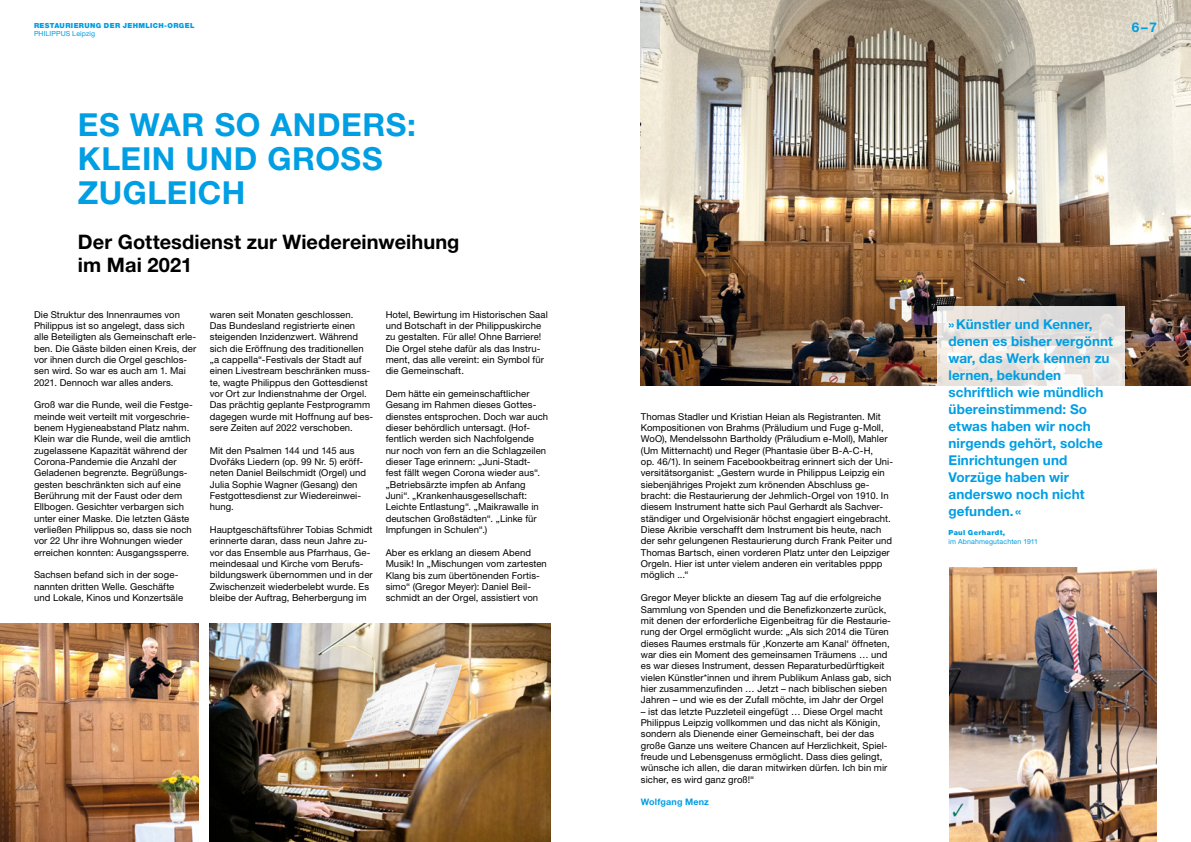
<style>
.page{position:relative;width:1191px;height:842px;background:#fff}
.page>*{position:absolute;margin:0;border:0;box-sizing:border-box;transform-origin:0 0}
.t1{font:700 31.8px/34px "Helvetica Neue LT Std";letter-spacing:.02em;color:#009ee3}
.t2{font:700 20px/22.7px "Helvetica Neue LT Std";letter-spacing:.005em;color:#000}
.t3{font:700 13.5px/17px "Helvetica Neue LT Std";letter-spacing:.005em;color:#009ee3}
.t4{font:9.5px/11.3px "Helvetica Neue LT Std";letter-spacing:.005em;color:#000}
.t5{font:700 9px "Helvetica Neue LT Std";letter-spacing:.015em;color:#009ee3}
.t6{font:900 7px "Helvetica Neue LT Std";letter-spacing:.05em;color:#009ee3}
.t7{font:7px "Helvetica Neue LT Std";letter-spacing:.015em;color:#009ee3}
.s1{font-family:"Arial"}
</style>
<div class="page">
<img style="left:210px;top:624px;width:340px;height:218px">
<img style="left:641px;top:0;width:550px;height:386px">
<img style="left:0;top:624px;width:198px;height:218px">
<img style="left:949px;top:567px;width:208px;height:275px">
<svg style="left:937px;top:306px;width:187px;height:80px;background:#e8e4e1"></svg>
<p class="t6" style="left:34px;top:21px;width:162px">RESTAURIERUNG DER JEHMLICH-ORGEL</p>
<p class="t7" style="left:34px;top:30px;width:63px">PHILIPPUS Leipzig</p>
<h1 class="t1" style="left:78px;top:107px;width:339px">ES WAR SO ANDERS:<br>KLEIN UND GROSS<br>ZUGLEICH</h1>
<h2 class="t2" style="left:78px;top:231px;width:383px">Der Gottesdienst zur Wiedereinweihung im Mai 2021</h2>
<p class="t4" style="left:34px;top:308px;width:164px">Die Struktur des Innenraumes von Philippus ist so angelegt, dass sich alle Beteiligten als Gemeinschaft erle&shy;ben. Die Gäste bilden einen Kreis, der vor ihnen durch die Orgel geschlos&shy;sen wird. So war es auch am 1. Mai 2021. Dennoch war alles anders.</p>
<p class="t4" style="left:34px;top:399px;width:160px">Groß war die Runde, weil die Festge&shy;meinde weit verteilt mit vorgeschrie&shy;benem Hygieneabstand Platz nahm.<br>Klein war die Runde, weil die amtlich zugelassene Kapazität während der Corona-Pandemie die Anzahl der Geladenen begrenzte. Begrüßungs&shy;gesten beschränkten sich auf eine Berührung mit der Faust oder dem Ellbogen. Gesichter verbargen sich unter einer Maske. Die letzten Gäste verließen Philippus so, dass sie noch vor 22 Uhr ihre Wohnungen wieder erreichen konnten: Ausgangssperre.</p>
<p class="t4" style="left:34px;top:569px;width:151px">Sachsen befand sich in der soge&shy;nannten dritten Welle. Geschäfte und Lokale, Kinos und Konzertsäle</p>
<p class="t4" style="left:386px;top:308px;width:164px">Hotel, Bewirtung im Historischen Saal und Botschaft in der Philippuskirche zu gestalten. Für alle! Ohne Barriere!<br>Die Orgel stehe dafür als das Instru&shy;ment, das alle vereint: ein Symbol für die Gemeinschaft.</p>
<p class="t4" style="left:386px;top:388px;width:164px">Dem hätte ein gemeinschaftlicher Gesang im Rahmen dieses Gottes&shy;dienstes entsprochen. Doch war auch dieser behördlich untersagt. (Hof&shy;fentlich werden sich Nachfolgende nur noch von fern an die Schlagzeilen dieser Tage erinnern: „Juni-Stadt&shy;fest fällt wegen Corona wieder aus“. „Betriebsärzte impfen ab Anfang Juni“. „Krankenhausgesellschaft:<br>Leichte Entlastung“. „Maikrawalle in deutschen Großstädten“. „Linke für Impfungen in Schulen“.)</p>
<p class="t4" style="left:386px;top:547px;width:163px">Aber es erklang an diesem Abend Musik! In „Mischungen vom zartesten Klang bis zum übertönenden Fortis&shy;simo“ (Gregor Meyer): Daniel Beil&shy;schmidt an der Orgel, assistiert von</p>
<p class="t4" style="left:210px;top:308px;width:165px">waren seit Monaten geschlossen.<br>Das Bundesland registrierte einen steigenden Inzidenzwert. Während sich die Eröffnung des traditionellen „a cappella“-Festivals der Stadt auf einen Livestream beschränken muss&shy;te, wagte Philippus den Gottesdienst vor Ort zur Indienstnahme der Orgel.<br>Das prächtig geplante Festprogramm dagegen wurde mit Hoffnung auf bes&shy;sere Zeiten auf 2022 verschoben.</p>
<p class="t4" style="left:210px;top:444px;width:158px">Mit den Psalmen 144 und 145 aus<br>Dvo<span class="s1">ř</span>áks Liedern (op. 99 Nr. 5) eröff&shy;neten Daniel Beilschmidt (Orgel) und<br>Julia Sophie Wagner (Gesang) den<br>Festgottesdienst zur Wiedereinwei&shy;hung.</p>
<p class="t4" style="left:210px;top:524px;width:164px">Hauptgeschäftsführer Tobias Schmidt erinnerte daran, dass neun Jahre zu&shy;vor das Ensemble aus Pfarrhaus, Ge&shy;meindesaal und Kirche vom Berufs&shy;bildungswerk übernommen und in der Zwischenzeit wiederbelebt wurde. Es bleibe der Auftrag, Beherbergung im</p>
<h3 class="t3" style="left:1131px;top:19px;width:27px">6–7</h3>
<p class="t4" style="left:641px;top:410px;width:254px">Thomas Stadler und Kristian Heian als Registranten. Mit Kompositionen von Brahms (Präludium und Fuge g-Moll, WoO), Mendelssohn Bartholdy (Präludium e-Moll), Mahler (Um Mitternacht) und Reger (Phantasie über B-A-C-H,<br>op. 46/1). In seinem Facebookbeitrag erinnert sich der Uni&shy;versitätsorganist: „Gestern wurde in Philippus Leipzig ein siebenjähriges Projekt zum krönenden Abschluss ge&shy;bracht: die Restaurierung der Jehmlich-Orgel von 1910. In diesem Instrument hatte sich Paul Gerhardt als Sachver&shy;ständiger und Orgelvisionär höchst engagiert eingebracht.<br>Diese Akribie verschafft dem Instrument bis heute, nach der sehr gelungenen Restaurierung durch Frank Peiter und Thomas Bartsch, einen vorderen Platz unter den Leipziger Orgeln. Hier ist unter vielem anderen ein veritables pppp möglich ...“</p>
<p class="t4" style="left:641px;top:592px;width:252px">Gregor Meyer blickte an diesem Tag auf die erfolgreiche Sammlung von Spenden und die Benefizkonzerte zurück, mit denen der erforderliche Eigenbeitrag für die Restaurie&shy;rung der Orgel ermöglicht wurde: „Als sich 2014 die Türen dieses Raumes erstmals für ‚Konzerte am Kanal‘ öffneten, war dies ein Moment des gemeinsamen Träumens … und es war dieses Instrument, dessen Reparaturbedürftigkeit vielen Künstler*innen und ihrem Publikum Anlass gab, sich hier zusammenzufinden … Jetzt – nach biblischen sieben Jahren – und wie es der Zufall möchte, im Jahr der Orgel</p>
<p class="t4" style="left:641px;top:705px;width:248px">– ist das letzte Puzzleteil eingefügt … Diese Orgel macht Philippus Leipzig vollkommen und das nicht als Königin, sondern als Dienende einer Gemeinschaft, bei der das große Ganze uns weitere Chancen auf Herzlichkeit, Spiel&shy;freude und Lebensgenuss ermöglicht. Dass dies gelingt, wünsche ich allen, die daran mitwirken dürfen. Ich bin mir sicher, es wird ganz groß!“</p>
<p class="t5" style="left:641px;top:796px;width:69px">Wolfgang Menz</p>
<p class="t3" style="left:948px;top:315px;width:166px">»Künstler und Kenner, denen es bisher vergönnt war, das Werk kennen zu lernen, bekunden schriftlich wie mündlich übereinstimmend: So etwas haben wir noch nirgends gehört, solche<br>Einrichtungen und<br>Vorzüge haben wir anderswo noch nicht gefunden. «</p>
<p class="t6" style="left:948px;top:529px;width:58px">Paul Gerhardt,</p>
<p class="t7" style="left:948px;top:537px;width:91px">im Abnahmegutachten 1911</p>
</div>
